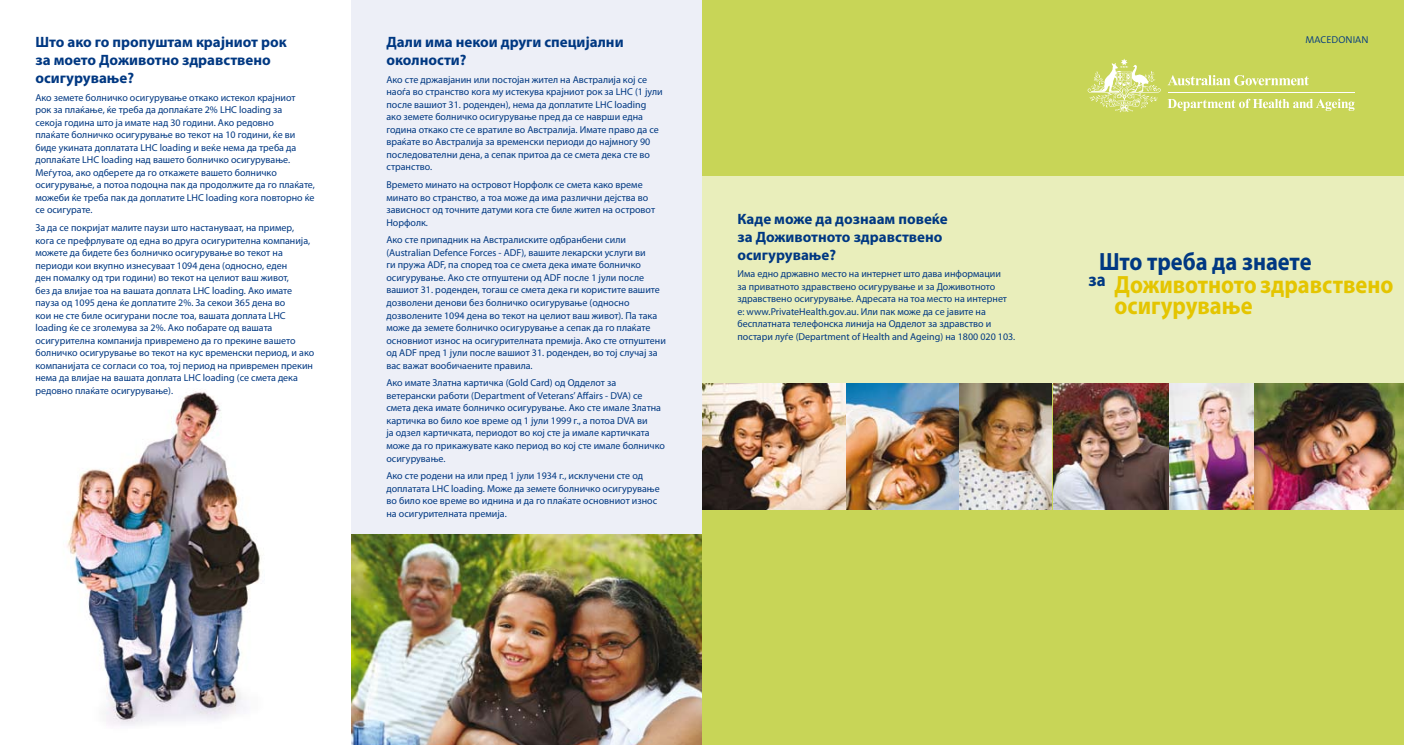
<style>
.page{position:relative;width:1404px;height:745px;background:#fff}
.page>*{position:absolute;margin:0;border:0;box-sizing:border-box;transform-origin:0 0}
.t1{font:700 25px/21.2px "Myriad Pro";color:#e4c500;scale:.9 1}
.t2{font:700 25px "Myriad Pro";color:#003882;scale:.9 1}
.t3{font:700 18.75px "Myriad Pro";color:#003882;scale:.9 1}
.t4{font:700 15px/18px "Myriad Pro";color:#003882}
.t5{font:10px/12.5px "Myriad Pro";color:#003882}
.t6{font:10px "The Sans Semi Light Caps";color:#003882}
</style>
<div class="page">
<div style="left:352px;top:0;width:350px;height:744px;background:#edeff7"></div>
<div style="left:702px;top:0;width:701px;height:744px;background:#c8d557"></div>
<div style="left:702px;top:176px;width:701px;height:207px;background:#e9eebb"></div>
<svg style="left:1168px;top:75px;width:140px;height:10px"></svg>
<svg style="left:1087px;top:58px;width:73px;height:54px"></svg>
<hr style="left:1167px;top:92px;width:187px;height:1px;background:#fff">
<svg style="left:1167px;top:99px;width:187px;height:12px"></svg>
<img style="left:702px;top:383px;width:701px;height:126px">
<img style="left:67px;top:391px;width:194px;height:335px">
<img style="left:351px;top:534px;width:351px;height:210px">
<h3 class="t4" style="left:35px;top:32px;width:253px">Што ако го пропуштам крајниот рок за моето Доживотно здравствено осигурување?</h3>
<p class="t5" style="left:35px;top:91px;width:281px">Ако земете болничко осигурување откако истекол крајниот<br>рок за плаќање, ќе треба да доплаќате 2% LHC loading за<br>секоја година што ја имате над 30 години. Ако редовно<br>плаќате болничко осигурување во текот на 10 години, ќе ви биде укината доплатата LHC loading и веќе нема да треба да доплаќате LHC loading над вашето болничко осигурување.<br>Меѓутоа, ако одберете да го откажете вашето болничко осигурување, а потоа подоцна пак да продолжите да го плаќате, можеби ќе треба пак да доплатите LHC loading кога повторно ќе се осигурате.</p>
<p class="t5" style="left:35px;top:221px;width:280px">За да се покријат малите паузи што настануваат, на пример, кога се префрлувате од една во друга осигурителна компанија, можете да бидете без болничко осигурување во текот на периоди кои вкупно изнесуваат 1094 дена (односно, еден<br>ден помалку од три години) во текот на целиот ваш живот,<br>без да влијае тоа на вашата доплата LHC loading. Ако имате пауза од 1095 дена ќе доплатите 2%. За секои 365 дена во<br>кои не сте биле осигурани после тоа, вашата доплата LHC loading ќе се зголемува за 2%. Ако побарате од вашата осигурителна компанија привремено да го прекине вашето болничко осигурување во текот на кус временски период, и ако компанијата се согласи со тоа, тој период на привремен прекин нема да влијае на вашата доплата LHC loading (се смета дека редовно плаќате осигурување).</p>
<h3 class="t4" style="left:386px;top:32px;width:239px">Дали има некои други специјални околности?</h3>
<p class="t5" style="left:386px;top:73px;width:278px">Ако сте државјанин или постојан жител на Австралија кој се наоѓа во странство кога му истекува крајниот рок за LHC (1 јули после вашиот 31. роденден), нема да доплатите LHC loading ако земете болничко осигурување пред да се наврши една година откако сте се вратиле во Австралија. Имате право да се враќате во Австралија за временски периоди до најмногу 90 последователни дена, а сепак притоа да се смета дека сте во странство.</p>
<p class="t5" style="left:386px;top:178px;width:270px">Времето минато на островот Норфолк се смета како време минато во странство, а тоа може да има различни дејства во зависност од точните датуми кога сте биле жител на островот Норфолк.</p>
<p class="t5" style="left:386px;top:233px;width:281px">Ако сте припадник на Австралиските одбранбени сили (Australian Defence Forces - ADF), вашите лекарски услуги ви<br>ги пружа ADF, па според тоа се смета дека имате болничко осигурување. Ако сте отпуштени од ADF после 1 јули после вашиот 31. роденден, тогаш се смета дека ги користите вашите дозволени денови без болничко осигурување (односно дозволените 1094 дена во текот на целиот ваш живот). Па така може да земете болничко осигурување а сепак да го плаќате основниот износ на осигурителната премија. Ако сте отпуштени од ADF пред 1 јули после вашиот 31. роденден, во тој случај за вас важат вообичаените правила.</p>
<p class="t5" style="left:386px;top:376px;width:280px">Ако имате Златна картичка (Gold Card) од Одделот за ветерански работи (Department of Veterans’ Affairs - DVA) се смета дека имате болничко осигурување. Ако сте имале Златна картичка во било кое време од 1 јули 1999 г., а потоа DVA ви<br>ја одзел картичката, периодот во кој сте ја имале картичката може да го прикажувате како период во кој сте имале болничко осигурување.</p>
<p class="t5" style="left:386px;top:469px;width:275px">Ако сте родени на или пред 1 јули 1934 г., исклучени сте од доплатата LHC loading. Може да земете болничко осигурување во било кое време во иднина и да го плаќате основниот износ на осигурителната премија.</p>
<p class="t6" style="left:1305px;top:31px;width:64px">MACEDONIAN</p>
<h3 class="t4" style="left:737px;top:209px;width:212px">Каде може да дознаам повеќе за Доживотното здравствено осигурување?</h3>
<p class="t5" style="left:737px;top:267px;width:279px">Има едно државно место на интернет што дава информации<br>за приватното здравствено осигурување и за Доживотното здравствено осигурување. Адресата на тоа место на интернет e: www.PrivateHealth.gov.au. Или пак може да се јавите на бесплатната телефонска линија на Одделот за здравство и постари луѓе (Department of Health and Ageing) на 1800 020 103.</p>
<h1 class="t1" style="left:1114px;top:273px;width:311px">Доживотното здравствено осигурување</h1>
<h1 class="t2" style="left:1098px;top:245px;width:237px">Што треба да знаете</h1>
<h2 class="t3" style="left:1088px;top:267px;width:21px">за</h2>
</div>
